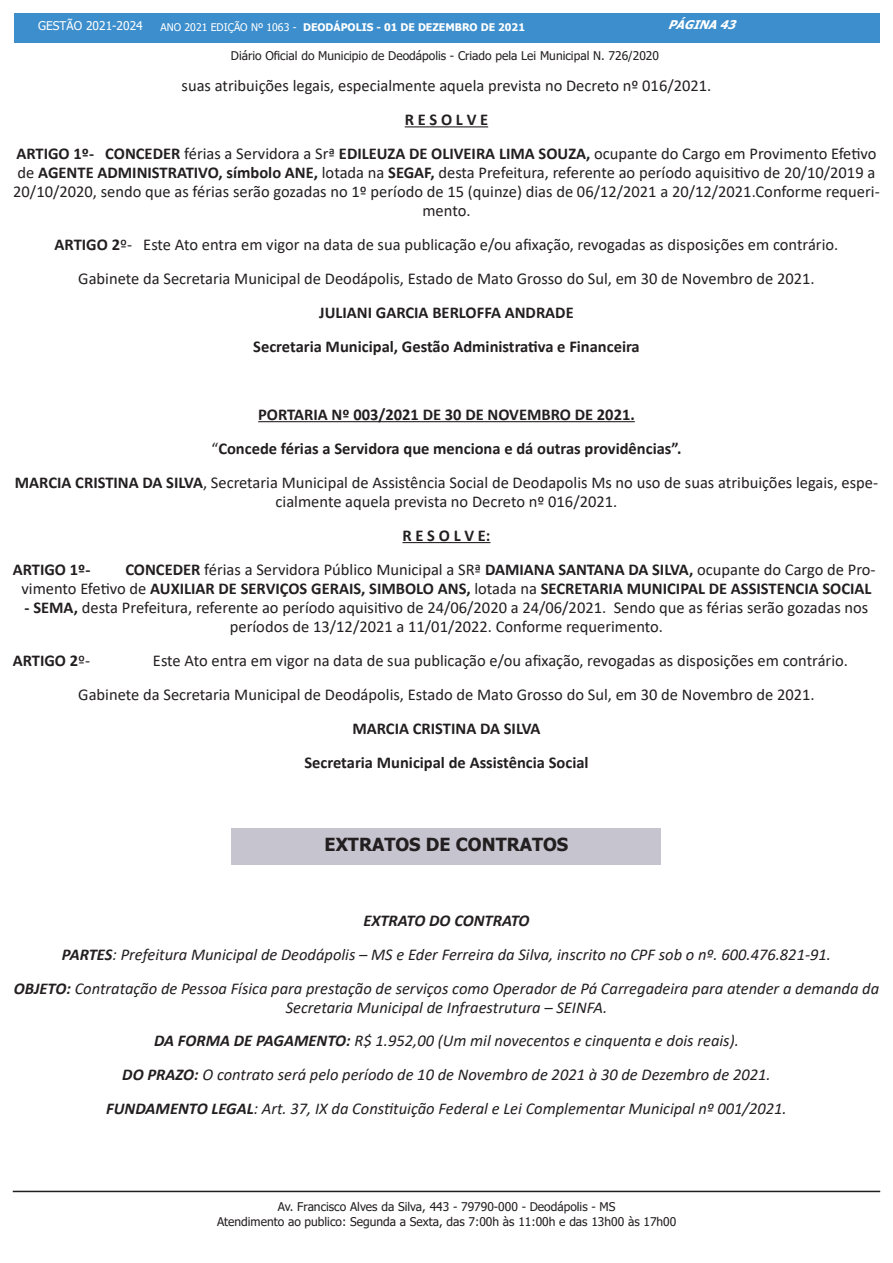
<style>
.page{position:relative;width:893px;height:1263px;background:#fff}
.page>*{position:absolute;margin:0;border:0;box-sizing:border-box;transform-origin:0 0}
.t1{font:700 18px "Tahoma";color:#231f20}
.t2{font:16.5px/19px "Calibri";color:#231f20;text-align:center}
.t3{font:italic 16.5px/18.9px "Calibri";color:#231f20;text-align:center}
.t4{font:700 16.5px/18.9px "Calibri";color:#231f20;text-align:right}
.t5{font:italic 700 16.5px "Calibri";color:#231f20}
.t6{font:12px/14.4px "Tahoma";color:#231f20;text-align:center}
.t7{font:12px "Tahoma";color:#fff}
.t8{font:italic 700 12px "Tahoma";color:#fff}
.t9{font:700 10.5px "Tahoma";color:#fff}
.s1{font-weight:400}
.s2{font-weight:700}
</style>
<div class="page">
<div style="left:14px;top:14px;width:865px;height:29px;background:#3c8ecc"></div>
<hr style="left:13px;top:1191px;width:867px;height:1px;background:#231f20">
<hr style="left:405px;top:126px;width:83px;height:1px;background:#231f20">
<hr style="left:258px;top:421px;width:377px;height:1px;background:#231f20">
<hr style="left:402px;top:542px;width:88px;height:1px;background:#231f20">
<div style="left:232px;top:828px;width:429px;height:36px;background:#c6c4cf"></div>
<p class="t7" style="left:38px;top:18px;width:106px">GESTÃO 2021-2024</p>
<p class="t9" style="left:161px;top:20px;width:366px"><span class="s1">ANO 2021 EDIÇÃO Nº 1063 -</span> DEODÁPOLIS - 01 DE DEZEMBRO DE 2021</p>
<p class="t8" style="left:668px;top:16px;width:75px">PÁGINA43</p>
<p class="t6" style="left:231px;top:49px;width:430px">Diário Oficial do Municipio de Deodápolis - Criado pela Lei Municipal N. 726/2020</p>
<p class="t2" style="left:182px;top:76px;width:531px">suas atribuições legais, especialmente aquela prevista no Decreto nº 016/2021.</p>
<p class="t4" style="left:405px;top:110px;width:85px">R E S O L V E</p>
<p class="t2" style="left:13px;top:144px;width:868px"><span class="s2">ARTIGO 1º- CONCEDER</span> férias a Servidora a Srª <span class="s2">EDILEUZA DE OLIVEIRA LIMA SOUZA,</span> ocupante do Cargo em Provimento Efetivo de <span class="s2">AGENTE ADMINISTRATIVO, símbolo ANE,</span> lotada na <span class="s2">SEGAF,</span> desta Prefeitura, referente ao período aquisitivo de 20/10/2019 a 20/10/2020, sendo que as férias serão gozadas no 1º período de 15 (quinze) dias de 06/12/2021 a 20/12/2021.Conforme requeri&shy;mento.</p>
<p class="t2" style="left:55px;top:234px;width:785px"><span class="s2">ARTIGO 2</span>º- Este Ato entra em vigor na data de sua publicação e/ou afixação, revogadas as disposições em contrário.</p>
<p class="t2" style="left:78px;top:268px;width:738px">Gabinete da Secretaria Municipal de Deodápolis, Estado de Mato Grosso do Sul, em 30 de Novembro de 2021.</p>
<p class="t4" style="left:319px;top:303px;width:256px">JULIANI GARCIA BERLOFFA ANDRADE</p>
<p class="t4" style="left:253px;top:337px;width:388px">Secretaria Municipal, Gestão Administrativa e Financeira</p>
<p class="t4" style="left:258px;top:405px;width:378px">PORTARIA Nº 003/2021 DE 30 DE NOVEMBRO DE 2021.</p>
<p class="t4" style="left:211px;top:439px;width:472px"><span class="s1">“</span>Concede férias a Servidora que menciona e dá outras providências”.</p>
<p class="t2" style="left:15px;top:472px;width:865px"><span class="s2">MARCIA CRISTINA DA SILVA</span>, Secretaria Municipal de Assistência Social de Deodapolis Ms no uso de suas atribuições legais, espe&shy;cialmente aquela prevista no Decreto nº 016/2021.</p>
<p class="t4" style="left:402px;top:526px;width:90px">R E S O L V E:</p>
<p class="t4" style="left:13px;top:559px;width:79px">ARTIGO 1º-</p>
<p class="t4" style="left:21px;top:559px;width:856px">CONCEDER <span class="s1">férias a Servidora Público Municipal a SRª</span> DAMIANA SANTANA DA SILVA, <span class="s1">ocupante do Cargo de Pro-<br>vimento Efetivo de</span> AUXILIAR DE SERVIÇOS GERAIS, SIMBOLO ANS, <span class="s1">lotada na</span> SECRETARIA MUNICIPAL DE ASSISTENCIA SOCIAL</p>
<p class="t2" style="left:25px;top:597px;width:845px"><span class="s2">- SEMA,</span> desta Prefeitura, referente ao período aquisitivo de 24/06/2020 a 24/06/2021. Sendo que as férias serão gozadas nos períodos de 13/12/2021 a 11/01/2022. Conforme requerimento.</p>
<p class="t4" style="left:13px;top:650px;width:79px">ARTIGO 2<span class="s1">º-</span></p>
<p class="t2" style="left:153px;top:650px;width:696px">Este Ato entra em vigor na data de sua publicação e/ou afixação, revogadas as disposições em contrário.</p>
<p class="t2" style="left:78px;top:684px;width:738px">Gabinete da Secretaria Municipal de Deodápolis, Estado de Mato Grosso do Sul, em 30 de Novembro de 2021.</p>
<p class="t4" style="left:352px;top:718px;width:190px">MARCIA CRISTINA DA SILVA</p>
<p class="t4" style="left:304px;top:752px;width:286px">Secretaria Municipal de Assistência Social</p>
<p class="t1" style="left:325px;top:832px;width:245px">EXTRATOS DE CONTRATOS</p>
<p class="t5" style="left:363px;top:908px;width:168px">EXTRATO DO CONTRATO</p>
<p class="t3" style="left:62px;top:944px;width:770px"><span class="s2">PARTES</span>: Prefeitura Municipal de Deodápolis – MS e Eder Ferreira da Silva, inscrito no CPF sob o nº. 600.476.821-91.</p>
<p class="t3" style="left:14px;top:978px;width:867px"><span class="s2">OBJETO:</span> Contratação de Pessoa Física para prestação de serviços como Operador de Pá Carregadeira para atender a demanda da<br>Secretaria Municipal de Infraestrutura – SEINFA.</p>
<p class="t3" style="left:154px;top:1031px;width:586px"><span class="s2">DA FORMA DE PAGAMENTO:</span> R$ 1.952,00 (Um mil novecentos e cinquenta e dois reais).</p>
<p class="t3" style="left:122px;top:1065px;width:650px"><span class="s2">DO PRAZO:</span> O contrato será pelo período de 10 de Novembro de 2021 à 30 de Dezembro de 2021.</p>
<p class="t3" style="left:106px;top:1099px;width:682px"><span class="s2">FUNDAMENTO LEGAL</span>: Art. 37, IX da Constituição Federal e Lei Complementar Municipal nº 001/2021.</p>
<p class="t6" style="left:217px;top:1200px;width:461px">Av. Francisco Alves da Silva, 443 - 79790-000 - Deodápolis - MS<br>Atendimento ao publico: Segunda a Sexta, das 7:00h às 11:00h e das 13h00 às 17h00</p>
</div>
